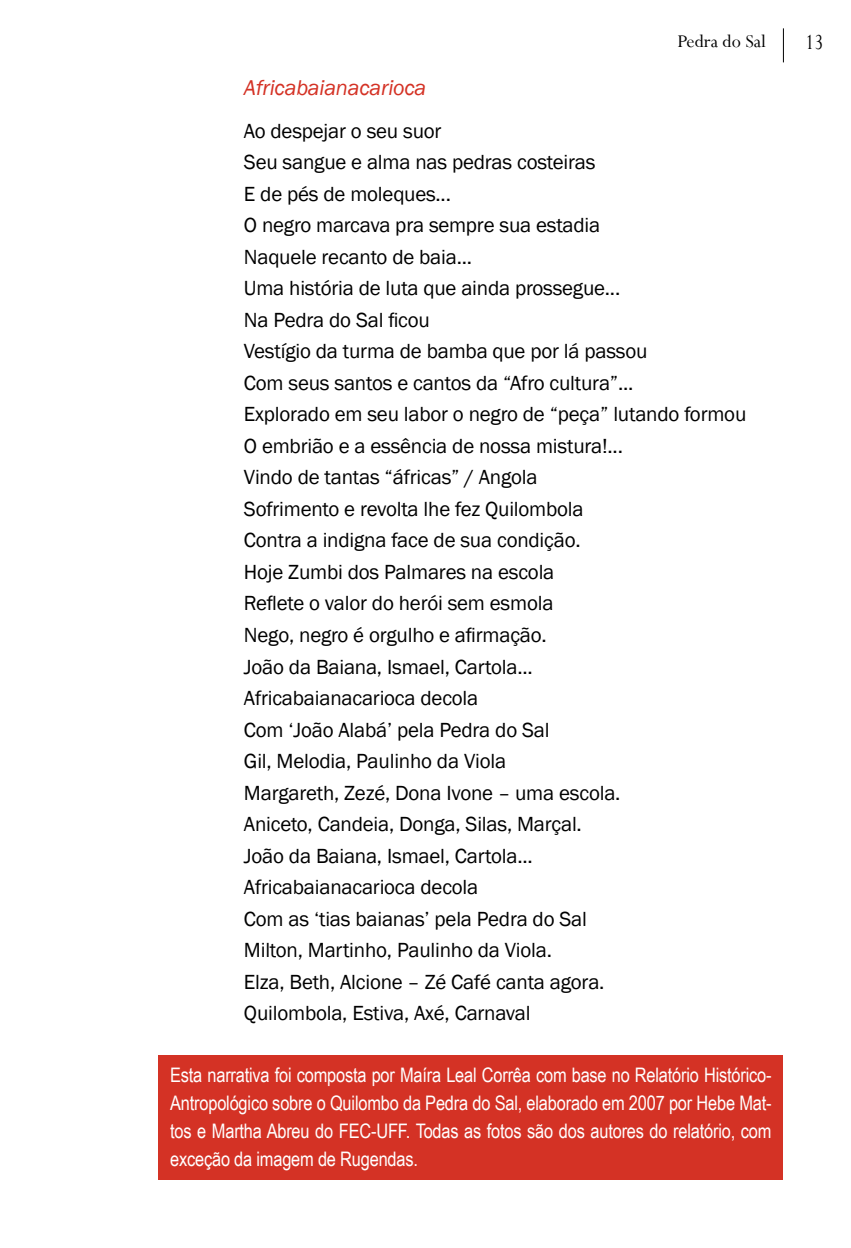
<style>
.page{position:relative;width:851px;height:1248px;background:#fff}
.page>*{position:absolute;margin:0;border:0;box-sizing:border-box;transform-origin:0 0}
.t1{font:24px "Perpetua";color:#000;scale:.8 1}
.t2{font:italic 22px "Franklin Gothic";letter-spacing:-.01em;color:#d43225}
.t3{font:21px/31.6px "Franklin Gothic";letter-spacing:-.01em;color:#000}
.t4{font:20px/28px "Arial Narrow";letter-spacing:-.01em;color:#fff;text-align:justify}
.t5{font:20px "Perpetua";color:#000}
</style>
<div class="page">
<hr style="left:782px;top:28px;width:1px;height:34px;background:#000">
<div style="left:159px;top:1054px;width:623px;height:125px;background:#d43225"></div>
<p class="t5" style="left:677px;top:28px;width:90px">Pedra do Sal</p>
<p class="t1" style="left:805px;top:27px;width:23px">13</p>
<p class="t2" style="left:244px;top:74px;width:184px">Africabaianacarioca</p>
<p class="t3" style="left:244px;top:115px;width:504px">Ao despejar o seu suor<br>Seu sangue e alma nas pedras costeiras<br>E de pés de moleques...<br>O negro marcava pra sempre sua estadia<br>Naquele recanto de baia...<br>Uma história de luta que ainda prossegue...<br>Na Pedra do Sal ficou<br>Vestígio da turma de bamba que por lá passou<br>Com seus santos e cantos da “Afro cultura”...<br>Explorado em seu labor o negro de “peça” lutando formou O embrião e a essência de nossa mistura!...<br>Vindo de tantas “áfricas” / Angola<br>Sofrimento e revolta lhe fez Quilombola<br>Contra a indigna face de sua condição.<br>Hoje Zumbi dos Palmares na escola<br>Reflete o valor do herói sem esmola<br>Nego, negro é orgulho e afirmação.<br>João da Baiana, Ismael, Cartola...<br>Africabaianacarioca decola<br>Com ‘João Alabá’ pela Pedra do Sal<br>Gil, Melodia, Paulinho da Viola<br>Margareth, Zezé, Dona Ivone – uma escola.<br>Aniceto, Candeia, Donga, Silas, Marçal.<br>João da Baiana, Ismael, Cartola...<br>Africabaianacarioca decola<br>Com as ‘tias baianas’ pela Pedra do Sal<br>Milton, Martinho, Paulinho da Viola.<br>Elza, Beth, Alcione – Zé Café canta agora.<br>Quilombola, Estiva, Axé, Carnaval</p>
<p class="t4" style="left:170px;top:1059px;width:602px">Esta narrativa foi composta por Maíra Leal Corrêa com base no Relatório Histórico-Antropológico sobre o Quilombo da Pedra do Sal, elaborado em 2007 por Hebe Mat&shy;tos e Martha Abreu do FEC-UFF. Todas as fotos são dos autores do relatório, com exceção da imagem de Rugendas.</p>
</div>
